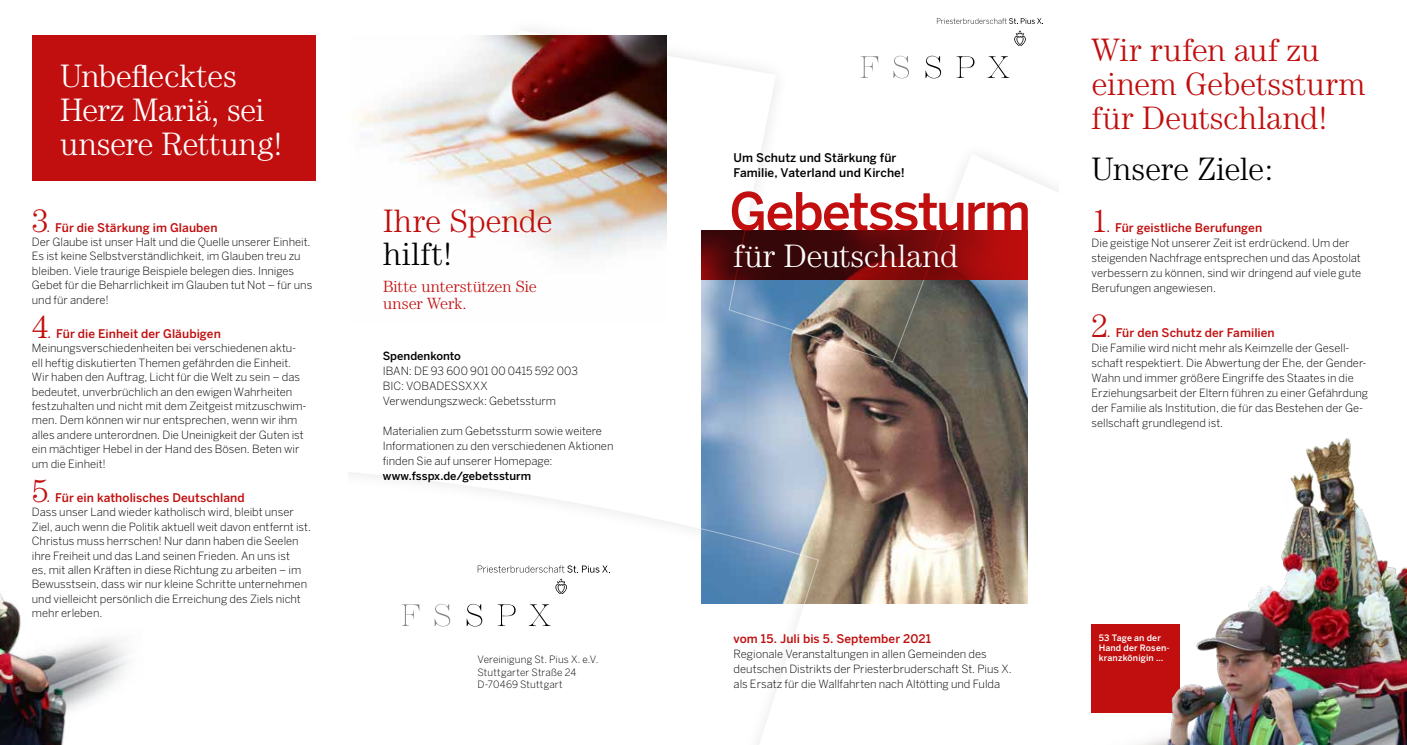
<style>
.page{position:relative;width:1407px;height:745px;background:#fff}
.page>*{position:absolute;margin:0;border:0;box-sizing:border-box;transform-origin:0 0}
.t1{font:300 32.5px/33.8px "Century";letter-spacing:-.005em;color:#c10e0e}
.t2{font:300 32.5px/33.8px "Century";letter-spacing:-.01em;color:#fff}
.t3{font:300 32.5px "Century";letter-spacing:-.005em;color:#000}
.t4{font:300 16.25px/17.5px "Century";letter-spacing:-.005em;color:#c10e0e}
.t5{font:500 11.88px "Benton Sans";letter-spacing:.005em;color:#c10e0e}
.t6{font:500 11.88px/15px "Benton Sans";letter-spacing:.005em;color:#000}
.t7{font:300 11.25px/14.4px "Benton Sans";color:#000}
.t8{font:500 11.25px "Benton Sans";color:#000}
.t9{font:300 10px/12.5px "Benton Sans";letter-spacing:.01em;color:#000}
.t10{font:500 8.75px/10px "Benton Sans";letter-spacing:.015em;color:#fff}
.s1{font-size:11.25px}
</style>
<div class="page">
<img style="left:0;top:18px;width:1407px;height:726px">
<h1 class="t2" style="left:60px;top:59px;width:223px">Unbeflecktes<br>Herz Mariä, sei unsere Rettung!</h1>
<h1 class="t1" style="left:32px;top:203px;width:18px">3</h1>
<p class="t5" style="left:47px;top:220px;width:172px"><span class="s1">.</span> Für die Stärkung im Glauben</p>
<p class="t7" style="left:32px;top:234px;width:282px">Der Glaube ist unser Halt und die Quelle unserer Einheit.<br>Es ist keine Selbstverständlichkeit, im Glauben treu zu bleiben. Viele traurige Beispiele belegen dies. Inniges Gebet für die Beharrlichkeit im Glauben tut Not – für uns und für andere!</p>
<h1 class="t1" style="left:32px;top:309px;width:18px">4</h1>
<p class="t5" style="left:48px;top:326px;width:174px"><span class="s1">.</span> Für die Einheit der Gläubigen</p>
<p class="t7" style="left:32px;top:341px;width:276px">Meinungsverschiedenheiten bei verschiedenen aktu&shy;ell heftig diskutierten Themen gefährden die Einheit.<br>Wir haben den Auftrag, Licht für die Welt zu sein – das bedeutet, unverbrüchlich an den ewigen Wahrheiten festzuhalten und nicht mit dem Zeitgeist mitzuschwim&shy;men. Dem können wir nur entsprechen, wenn wir ihm alles andere unterordnen. Die Uneinigkeit der Guten ist ein mächtiger Hebel in der Hand des Bösen. Beten wir um die Einheit!</p>
<h1 class="t1" style="left:32px;top:473px;width:18px">5</h1>
<p class="t5" style="left:47px;top:490px;width:199px"><span class="s1">.</span> Für ein katholisches Deutschland</p>
<p class="t7" style="left:32px;top:504px;width:281px">Dass unser Land wieder katholisch wird, bleibt unser Ziel, auch wenn die Politik aktuell weit davon entfernt ist.<br>Christus muss herrschen! Nur dann haben die Seelen ihre Freiheit und das Land seinen Frieden. An uns ist<br>es, mit allen Kräften in diese Richtung zu arbeiten – im Bewusstsein, dass wir nur kleine Schritte unternehmen und vielleicht persönlich die Erreichung des Ziels nicht mehr erleben.</p>
<h1 class="t1" style="left:383px;top:203px;width:171px">Ihre Spende</h1>
<h1 class="t3" style="left:383px;top:235px;width:70px">hilft!</h1>
<h2 class="t4" style="left:383px;top:277px;width:155px">Bitte unterstützen Sie unser Werk.</h2>
<p class="t8" style="left:383px;top:348px;width:80px">Spendenkonto</p>
<p class="t7" style="left:383px;top:362px;width:197px;line-height:15px">IBAN: DE 93 600 901 00 0415 592 003<br>BIC: VOBADESSXXX<br>Verwendungszweck: Gebetssturm</p>
<p class="t7" style="left:383px;top:422px;width:232px;line-height:15px">Materialien zum Gebetssturm sowie weitere<br>Informationen zu den verschiedenen Aktionen finden Sie auf unserer Homepage:</p>
<p class="t8" style="left:383px;top:468px;width:150px">www.fsspx.de/gebetssturm</p>
<p class="t9" style="left:477px;top:652px;width:122px">Vereinigung St. Pius X. e.V.<br>Stuttgarter Straße 24<br>D-70469 Stuttgart</p>
<p class="t6" style="left:733px;top:150px;width:173px">Um Schutz und Stärkung für<br>Familie, Vaterland und Kirche!</p>
<h1 class="t2" style="left:733px;top:238px;width:226px">für Deutschland</h1>
<h1 class="t1" style="left:1091px;top:33px;width:275px">Wir rufen auf zu einem Gebetssturm für Deutschland!</h1>
<h1 class="t3" style="left:1091px;top:150px;width:183px">Unsere Ziele:</h1>
<h1 class="t1" style="left:1091px;top:203px;width:18px">1</h1>
<p class="t5" style="left:1107px;top:220px;width:157px"><span class="s1">.</span> Für geistliche Berufungen</p>
<p class="t7" style="left:1091px;top:235px;width:271px;line-height:15px">Die geistige Not unserer Zeit ist erdrückend. Um der steigenden Nachfrage entsprechen und das Apostolat verbessern zu können, sind wir dringend auf viele gute Berufungen angewiesen.</p>
<h1 class="t1" style="left:1091px;top:308px;width:18px">2</h1>
<p class="t5" style="left:1107px;top:325px;width:169px"><span class="s1">.</span> Für den Schutz der Familien</p>
<p class="t7" style="left:1091px;top:340px;width:278px;line-height:15px">Die Familie wird nicht mehr als Keimzelle der Gesell&shy;schaft respektiert. Die Abwertung der Ehe, der Gender-Wahn und immer größere Eingriffe des Staates in die Erziehungsarbeit der Eltern führen zu einer Gefährdung der Familie als Institution, die für das Bestehen der Ge&shy;sellschaft grundlegend ist.</p>
<p class="t5" style="left:733px;top:631px;width:199px">vom 15. Juli bis 5. September 2021</p>
<p class="t7" style="left:733px;top:646px;width:280px;line-height:15px">Regionale Veranstaltungen in allen Gemeinden des deutschen Distrikts der Priesterbruderschaft St. Pius X. als Ersatz für die Wallfahrten nach Altötting und Fulda</p>
<p class="t10" style="left:1098px;top:632px;width:73px">53 Tage an der<br>Hand der Rosen&shy;kranzkönigin …</p>
</div>
